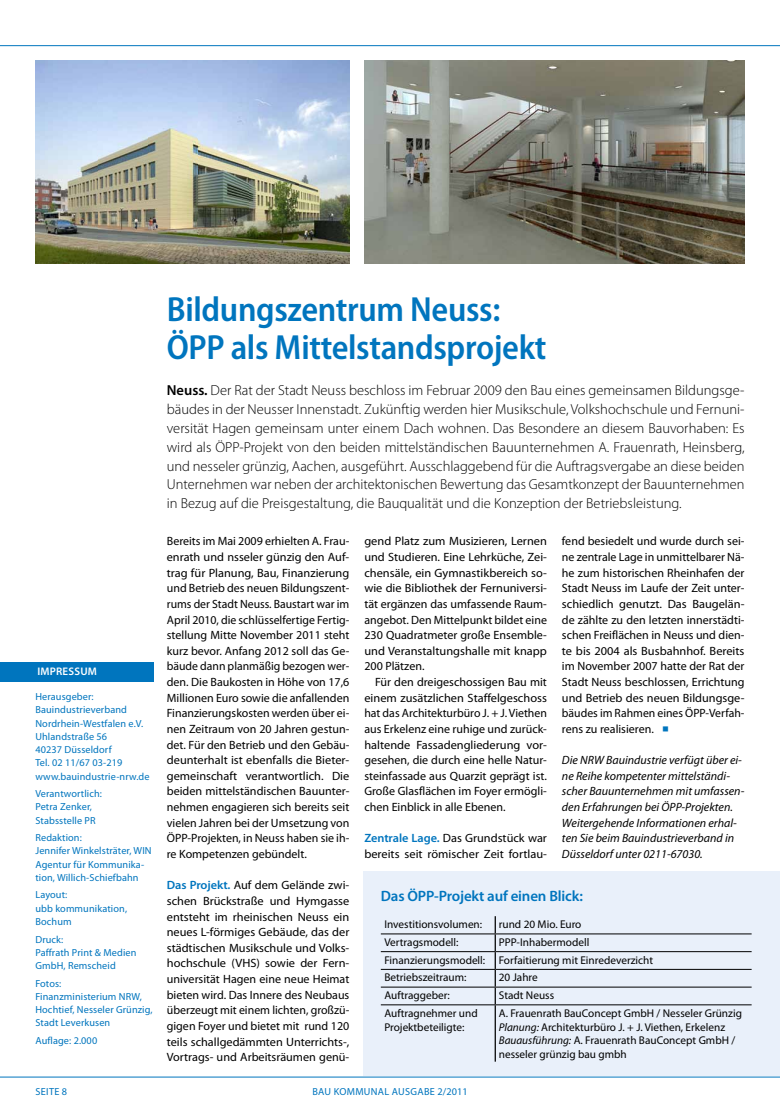
<style>
.page{position:relative;width:780px;height:1117px;background:#fff}
.page>*{position:absolute;margin:0;border:0;box-sizing:border-box;transform-origin:0 0}
.t1{font:600 semi-condensed 35px/37.5px "Myriad Pro";letter-spacing:-.01em;color:#0075be}
.t2{font:600 15px "Myriad Pro";letter-spacing:-.01em;color:#0075be}
.t3{font:300 14.5px/18.8px "Myriad Pro";color:#000;text-align:justify}
.t4{font:12px/15.6px "Myriad Pro";color:#000;text-align:justify}
.t5{font:italic 12px/15.6px "Myriad Pro";color:#000}
.t6{font:11.25px/13.8px "Myriad Pro";color:#000}
.t7{font:600 11px "Myriad Pro";letter-spacing:.02em;color:#fff}
.t8{font:10.25px/13.2px "Myriad Pro";letter-spacing:.01em;color:#0075be}
.t9{font:10.25px "Myriad Pro";letter-spacing:.03em;color:#0075be}
.s1{font-weight:600}
.s2{font-weight:600;color:#0075be}
.s3{font-style:italic}
</style>
<div class="page">
<hr style="left:0;top:45px;width:780px;height:1px;background:#0075be">
<hr style="left:0;top:1076px;width:780px;height:1px;background:#0075be">
<div style="left:0;top:662px;width:153px;height:19px;background:#0075be"></div>
<div style="left:364px;top:871px;width:416px;height:204px;background:#e9f0fa"></div>
<svg style="left:494px;top:916px;width:2px;height:88px"></svg>
<hr style="left:494px;top:1005px;width:2px;height:56px;background:#000">
<hr style="left:381px;top:933px;width:114px;height:1px;background:#000">
<hr style="left:495px;top:933px;width:256px;height:1px;background:#000">
<hr style="left:381px;top:950px;width:114px;height:1px;background:#000">
<hr style="left:495px;top:950px;width:256px;height:1px;background:#000">
<hr style="left:381px;top:968px;width:114px;height:1px;background:#000">
<hr style="left:495px;top:968px;width:256px;height:1px;background:#000">
<hr style="left:381px;top:986px;width:114px;height:1px;background:#000">
<hr style="left:495px;top:986px;width:256px;height:1px;background:#000">
<hr style="left:381px;top:1004px;width:114px;height:1px;background:#000">
<hr style="left:495px;top:1004px;width:256px;height:1px;background:#000">
<img style="left:35px;top:61px;width:314px;height:203px">
<img style="left:364px;top:61px;width:380px;height:203px">
<p class="t7" style="left:37px;top:665px;width:60px">Impressum</p>
<p class="t8" style="left:35px;top:690px;width:116px">Herausgeber:<br>Bauindustrieverband<br>Nordrhein-Westfalen e.V.<br>Uhlandstraße 56<br>40237 Düsseldorf<br>Tel. 02 11/67 03-219 www.bauindustrie-nrw.de</p>
<p class="t8" style="left:35px;top:787px;width:68px">Verantwortlich:<br>Petra Zenker,<br>Stabsstelle PR</p>
<p class="t8" style="left:35px;top:831px;width:118px">Redaktion:<br>Jennifer Winkelsträter, WIN<br>Agentur für Kommunika&shy;tion, Willich-Schiefbahn</p>
<p class="t8" style="left:35px;top:888px;width:93px">Layout:<br>ubb kommunikation,<br>Bochum</p>
<p class="t8" style="left:35px;top:932px;width:102px">Druck:<br>Paffrath Print &amp; Medien<br>GmbH, Remscheid</p>
<p class="t8" style="left:35px;top:976px;width:119px">Fotos:<br>Finanzministerium NRW,<br>Hochtief, Nesseler Grünzig,<br>Stadt Leverkusen</p>
<p class="t8" style="left:35px;top:1033px;width:63px">Auflage: 2.000</p>
<h1 class="t1" style="left:167px;top:291px;width:381px">Bildungszentrum Neuss:<br>ÖPP als Mittelstandsprojekt</h1>
<p class="t3" style="left:167px;top:381px;width:579px"><span class="s1">Neuss.</span> Der Rat der Stadt Neuss beschloss im Februar 2009 den Bau eines gemeinsamen Bildungsge&shy;bäudes in der Neusser Innenstadt. Zukünftig werden hier Musikschule, Volkshochschule und Fernuni&shy;versität Hagen gemeinsam unter einem Dach wohnen. Das Besondere an diesem Bauvorhaben: Es wird als ÖPP-Projekt von den beiden mittelständischen Bauunternehmen A. Frauenrath, Heinsberg, und nesseler grünzig, Aachen, ausgeführt. Ausschlaggebend für die Auftragsvergabe an diese beiden Unternehmen war neben der architektonischen Bewertung das Gesamtkonzept der Bauunternehmen in Bezug auf die Preisgestaltung, die Bauqualität und die Konzeption der Betriebsleistung.</p>
<p class="t4" style="left:167px;top:533px;width:184px">Bereits im Mai 2009 erhielten A. Frau&shy;enrath und nsseler günzig den Auf&shy;trag für Planung, Bau, Finanzierung und Betrieb des neuen Bildungszent&shy;rums der Stadt Neuss. Baustart war im April 2010, die schlüsselfertige Fertig&shy;stellung Mitte November 2011 steht kurz bevor. Anfang 2012 soll das Ge&shy;bäude dann planmäßig bezogen wer&shy;den. Die Baukosten in Höhe von 17,6<br>Millionen Euro sowie die anfallenden Finanzierungskosten werden über ei&shy;nen Zeitraum von 20 Jahren gestun&shy;det. Für den Betrieb und den Gebäu&shy;deunterhalt ist ebenfalls die Bieter&shy;gemeinschaft verantwortlich. Die beiden mittelständischen Bauunter&shy;nehmen engagieren sich bereits seit vielen Jahren bei der Umsetzung von ÖPP-Projekten, in Neuss haben sie ih&shy;re Kompetenzen gebündelt.</p>
<p class="t4" style="left:167px;top:877px;width:184px"><span class="s2">Das Projekt.</span> Auf dem Gelände zwi&shy;schen Brückstraße und Hymgasse entsteht im rheinischen Neuss ein neues L-förmiges Gebäude, das der städtischen Musikschule und Volks&shy;hochschule (VHS) sowie der Fern&shy;universität Hagen eine neue Heimat bieten wird. Das I nnere des Neubaus überzeugt mit einem lichten, großzü&shy;gigen Foyer und bietet mit rund 120 teils schallgedämmten Unterrichts-, Vortrags- und Arbeitsräumen genü-</p>
<p class="t4" style="left:562px;top:533px;width:184px">fend besiedelt und wurde durch sei&shy;ne zentrale Lage in unmittelbarer Nä&shy;he zum historischen Rheinhafen der Stadt Neuss im Laufe der Zeit unter&shy;schiedlich genutzt. Das Baugelän&shy;de zählte zu den letzten innerstädti&shy;schen Freiflächen in Neuss und dien&shy;te bis 2004 als Busbahnhof. Bereits im November 2007 hatte der Rat der Stadt Neuss beschlossen, Errichtung und Betrieb des neuen Bildungsge&shy;bäudes im Rahmen eines ÖPP-Verfah&shy;rens zu realisieren.</p>
<p class="t5" style="left:562px;top:752px;width:184px">Die NRW Bauindustrie verfügt über ei&shy;ne Reihe kompetenter mittelständi&shy;scher Bauunternehmen mit umfassen&shy;den Erfahrungen bei ÖPP-Projekten.<br>Weitergehende Informationen erhal&shy;ten Sie beim Bauindustrieverband in Düsseldorf unter 0211-67030.</p>
<p class="t2" style="left:381px;top:887px;width:204px">Das ÖPP-Projekt auf einen Blick:</p>
<p class="t6" style="left:384px;top:917px;width:99px">I nvestitionsvolumen:</p>
<p class="t6" style="left:499px;top:917px;width:84px">rund 20 Mio. Euro</p>
<p class="t6" style="left:384px;top:935px;width:76px">Vertragsmodell:</p>
<p class="t4" style="left:364px;top:533px;width:184px">gend Platz zum Musizieren, Lernen und Studieren. Eine Lehrküche, Zei&shy;chensäle, ein Gymnastikbereich so&shy;wie die Bibliothek der Fernuniversi&shy;tät ergänzen das umfassende Raum&shy;angebot. Den Mittelpunkt bildet eine 230 Quadratmeter große Ensemble&shy;und Veranstaltungshalle mit knapp 200 Plätzen.</p>
<p class="t4" style="left:364px;top:674px;width:184px;text-indent:11px">Für den dreigeschossigen Bau mit einem zusätzlichen Staffelgeschoss hat das Architekturbüro J. + J. Viethen aus Erkelenz eine ruhige und zurück&shy;haltende Fassadengliederung vor&shy;gesehen, die durch eine helle Natur&shy;steinfassade aus Quarzit geprägt ist.<br>Große Glasflächen im Foyer ermögli&shy;chen Einblick in alle Ebenen.</p>
<p class="t4" style="left:364px;top:830px;width:184px"><span class="s2">Zentrale Lage.</span> Das Grundstück war bereits seit römischer Zeit fortlau-</p>
<p class="t6" style="left:384px;top:933px;width:270px;line-height:17.8px;text-indent:114px">PPP-I nhabermodell<br>Finanzierungsmodell: Forfaitierung mit Einredeverzicht<br>Betriebszeitraum:</p>
<p class="t6" style="left:499px;top:970px;width:40px">20 Jahre</p>
<p class="t6" style="left:384px;top:988px;width:67px">Auftraggeber:</p>
<p class="t6" style="left:499px;top:988px;width:57px">Stadt Neuss</p>
<p class="t6" style="left:384px;top:1006px;width:95px">Auftragnehmer und<br>Projektbeteiligte:</p>
<p class="t6" style="left:499px;top:1006px;width:244px">A. Frauenrath BauConcept GmbH / Nesseler Grünzig <span class="s3">Planung:</span> Architekturbüro J. + J. Viethen, Erkelenz <span class="s3">Bauausführung:</span> A. Frauenrath BauConcept GmbH / nesseler grünzig bau gmbh</p>
<p class="t8" style="left:36px;top:1084px;width:33px">Seite 8</p>
<p class="t9" style="left:312px;top:1085px;width:157px">Bau Kommunal Ausgabe 2/2011</p>
</div>
